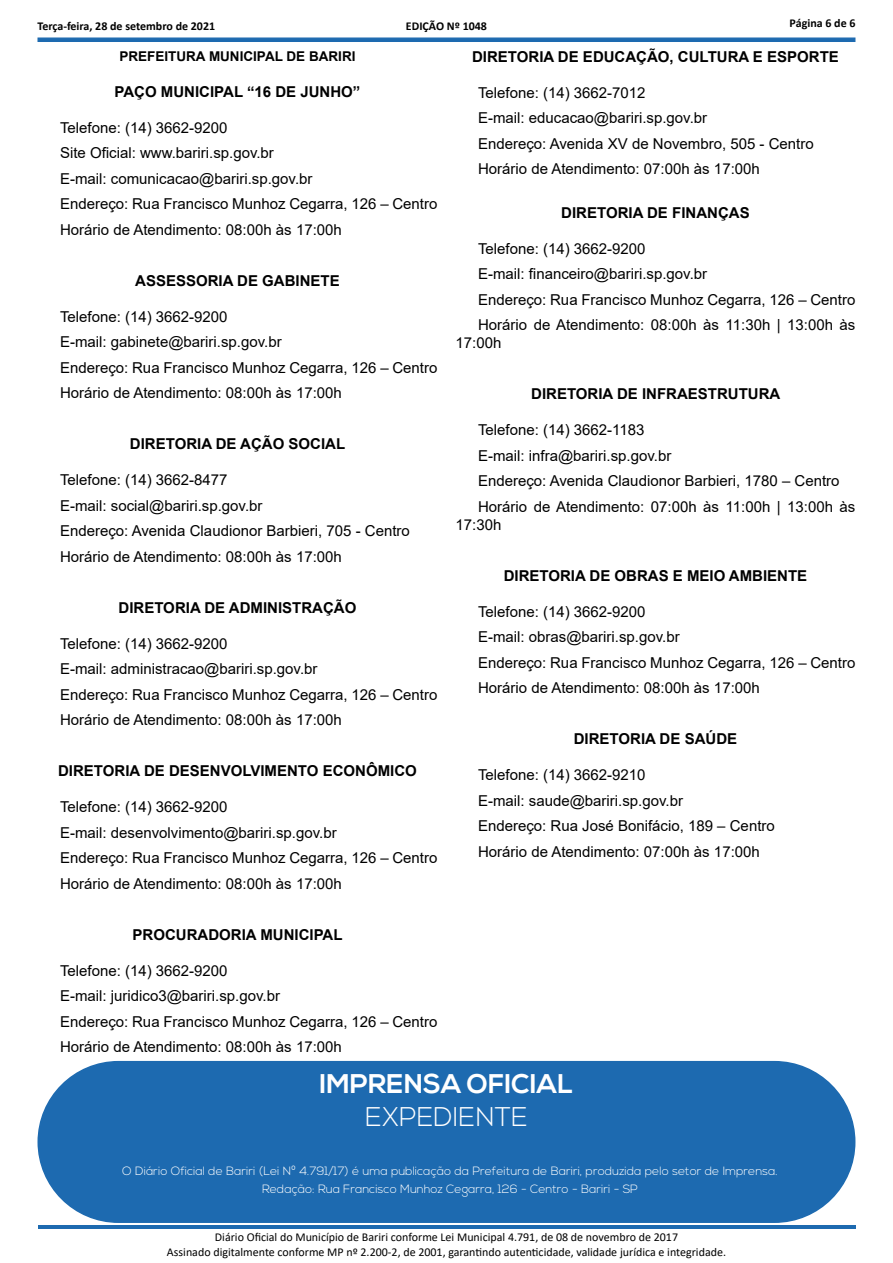
<style>
.page{position:relative;width:893px;height:1263px;background:#fff}
.page>*{position:absolute;margin:0;border:0;box-sizing:border-box;transform-origin:0 0}
.t1{font:700 27px "Nexa";color:#fff}
.t2{font:300 27px "Nexa";color:#fff}
.t3{font:15px/25.5px "Arial";color:#000}
.t4{font:700 15px "Arial";color:#000}
.t5{font:700 13.5px "Arial";color:#000}
.t6{font:12px/14.4px "Calibri";color:#000;text-align:center}
.t7{font:300 12px/18px "Nexa";color:#fff;text-align:center}
.t8{font:700 12px "Calibri";color:#000}
</style>
<div class="page">
<hr style="left:38px;top:38px;width:817px;height:4px;background:#1d6ab0">
<hr style="left:38px;top:1225px;width:817px;height:3px;background:#1d6ab0">
<div style="left:38px;top:1062px;width:817px;height:160px;background:#1d6ab0;border-radius:80px"></div>
<div style="left:38px;top:1061px;width:817px;height:162px;border:2px solid #1d6ab0;border-radius:80px"></div>
<p class="t8" style="left:38px;top:17px;width:179px">Terça-feira, 28 de setembro de 2021</p>
<p class="t8" style="left:790px;top:14px;width:67px">Página 6 de 6</p>
<p class="t5" style="left:119px;top:46px;width:238px">PREFEITURA MUNICIPAL DE BARIRI</p>
<p class="t4" style="left:115px;top:81px;width:247px">PAÇO MUNICIPAL “16 DE JUNHO”</p>
<p class="t3" style="left:60px;top:115px;width:379px">Telefone: (14) 3662-9200<br>Site Oficial: www.bariri.sp.gov.br<br>E-mail: comunicacao@bariri.sp.gov.br<br>Endereço: Rua Francisco Munhoz Cegarra, 126 – Centro Horário de Atendimento: 08:00h às 17:00h</p>
<p class="t4" style="left:135px;top:270px;width:206px">ASSESSORIA DE GABINETE</p>
<p class="t3" style="left:60px;top:304px;width:379px">Telefone: (14) 3662-9200<br>E-mail: gabinete@bariri.sp.gov.br<br>Endereço: Rua Francisco Munhoz Cegarra, 126 – Centro Horário de Atendimento: 08:00h às 17:00h</p>
<p class="t4" style="left:130px;top:433px;width:217px">DIRETORIA DE AÇÃO SOCIAL</p>
<p class="t3" style="left:60px;top:467px;width:351px">Telefone: (14) 3662-8477<br>E-mail: social@bariri.sp.gov.br<br>Endereço: Avenida Claudionor Barbieri, 705 - Centro Horário de Atendimento: 08:00h às 17:00h</p>
<p class="t4" style="left:119px;top:597px;width:239px">DIRETORIA DE ADMINISTRAÇÃO</p>
<p class="t3" style="left:60px;top:631px;width:379px">Telefone: (14) 3662-9200<br>E-mail: administracao@bariri.sp.gov.br<br>Endereço: Rua Francisco Munhoz Cegarra, 126 – Centro Horário de Atendimento: 08:00h às 17:00h</p>
<p class="t4" style="left:58px;top:760px;width:360px">DIRETORIA DE DESENVOLVIMENTO ECONÔMICO</p>
<p class="t3" style="left:60px;top:794px;width:379px">Telefone: (14) 3662-9200<br>E-mail: desenvolvimento@bariri.sp.gov.br<br>Endereço: Rua Francisco Munhoz Cegarra, 126 – Centro Horário de Atendimento: 08:00h às 17:00h</p>
<p class="t4" style="left:133px;top:924px;width:211px">PROCURADORIA MUNICIPAL</p>
<p class="t3" style="left:60px;top:958px;width:379px">Telefone: (14) 3662-9200<br>E-mail: juridico3@bariri.sp.gov.br<br>Endereço: Rua Francisco Munhoz Cegarra, 126 – Centro Horário de Atendimento: 08:00h às 17:00h</p>
<p class="t8" style="left:406px;top:17px;width:83px">EDIÇÃO Nº 1048</p>
<p class="t4" style="left:472px;top:46px;width:368px">DIRETORIA DE EDUCAÇÃO, CULTURA E ESPORTE</p>
<p class="t3" style="left:478px;top:80px;width:337px">Telefone: (14) 3662-7012<br>E-mail: educacao@bariri.sp.gov.br<br>Endereço: Avenida XV de Novembro, 505 - Centro Horário de Atendimento: 07:00h às 17:00h</p>
<p class="t4" style="left:561px;top:202px;width:190px">DIRETORIA DE FINANÇAS</p>
<p class="t3" style="left:478px;top:236px;width:379px">Telefone: (14) 3662-9200<br>E-mail: financeiro@bariri.sp.gov.br<br>Endereço: Rua Francisco Munhoz Cegarra, 126 – Centro Horário de Atendimento: 08:00h às 11:30h | 13:00h às</p>
<p class="t3" style="left:455px;top:330px;width:47px">17:00h</p>
<p class="t4" style="left:531px;top:383px;width:251px">DIRETORIA DE INFRAESTRUTURA</p>
<p class="t3" style="left:478px;top:417px;width:379px">Telefone: (14) 3662-1183<br>E-mail: infra@bariri.sp.gov.br<br>Endereço: Avenida Claudionor Barbieri, 1780 – Centro Horário de Atendimento: 07:00h às 11:00h | 13:00h às</p>
<p class="t3" style="left:455px;top:512px;width:47px">17:30h</p>
<p class="t4" style="left:504px;top:565px;width:305px">DIRETORIA DE OBRAS E MEIO AMBIENTE</p>
<p class="t3" style="left:478px;top:599px;width:379px">Telefone: (14) 3662-9200<br>E-mail: obras@bariri.sp.gov.br<br>Endereço: Rua Francisco Munhoz Cegarra, 126 – Centro Horário de Atendimento: 08:00h às 17:00h</p>
<p class="t4" style="left:574px;top:728px;width:165px">DIRETORIA DE SAÚDE</p>
<p class="t3" style="left:478px;top:762px;width:298px">Telefone: (14) 3662-9210<br>E-mail: saude@bariri.sp.gov.br<br>Endereço: Rua José Bonifácio, 189 – Centro Horário de Atendimento: 07:00h às 17:00h</p>
<h1 class="t1" style="left:320px;top:1068px;width:255px">IMPRENSA OFICIAL</h1>
<h1 class="t2" style="left:365px;top:1101px;width:164px">EXPEDIENTE</h1>
<p class="t7" style="left:122px;top:1162px;width:657px">O Diário Oficial de Bariri (Lei Nº 4.791/17) é uma publicação da Prefeitura de Bariri, produzida pelo setor de Imprensa.<br>Redação: Rua Francisco Munhoz Cegarra, 126 - Centro - Bariri - SP</p>
<p class="t6" style="left:167px;top:1230px;width:561px">Diário Oficial do Município de Bariri conforme Lei Municipal 4.791, de 08 de novembro de 2017<br>Assinado digitalmente conforme MP nº 2.200-2, de 2001, garantindo autenticidade, validade jurídica e integridade.</p>
</div>
